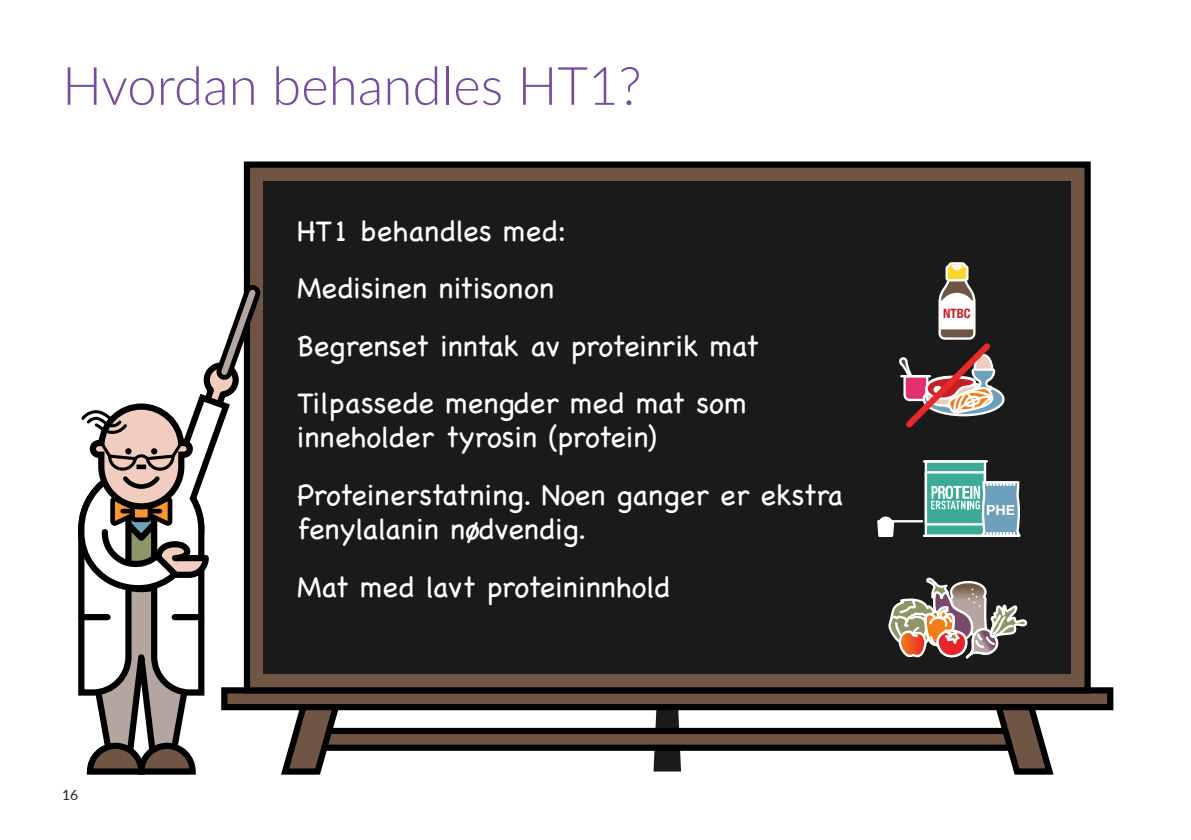
<style>
.page{position:relative;width:1191px;height:840px;background:#fff}
.page>*{position:absolute;margin:0;border:0;box-sizing:border-box;transform-origin:0 0}
.Headers{font:300 52.8px "Lato";color:#774b9e}
.Blackboard_Body{font:300 29.6px/34.2px "Chalkboard SE";color:#fff}
.t1{font:700 14px "Helvetica Neue";color:#fff}
.t2{font:14px "Lato";color:#231f20}
.t3{font:700 condensed 13px "Helvetica Neue";color:#c52026}
</style>
<div class="page">
<svg style="left:653px;top:709px;width:28px;height:62px"></svg>
<div style="left:224px;top:690px;width:886px;height:16px;background:#705545"></div>
<div style="left:221px;top:687px;width:892px;height:22px;border:6px solid #000"></div>
<div style="left:247px;top:164px;width:840px;height:526px;background:#705545"></div>
<div style="left:244px;top:161px;width:846px;height:532px;border:6px solid #000"></div>
<div style="left:264px;top:181px;width:806px;height:492px;background:#1a1a1a"></div>
<div style="left:310px;top:730px;width:714px;height:17px;background:#705545"></div>
<div style="left:307px;top:727px;width:720px;height:23px;border:6px solid #000"></div>
<svg style="left:277px;top:702px;width:66px;height:73px"></svg>
<svg style="left:885px;top:578px;width:172px;height:197px"></svg>
<svg style="left:923px;top:383px;width:80px;height:32px"></svg>
<svg style="left:899px;top:262px;width:97px;height:166px"></svg>
<hr style="left:889px;top:520px;width:33px;height:2px;background:#fff">
<svg style="left:877px;top:516px;width:18px;height:21px"></svg>
<hr style="left:924px;top:460px;width:63px;height:2px;background:#fff">
<svg style="left:922px;top:463px;width:99px;height:74px;background:#6faaa7"></svg>
<svg style="left:78px;top:283px;width:184px;height:492px"></svg>
<div style="left:175px;top:613px;width:26px;height:7px;background:#000"></div>
<div style="left:81px;top:613px;width:27px;height:7px;background:#000"></div>
<p class="Headers" style="left:62px;top:49px;width:581px">Hvordan behandles HT1?</p>
<p class="t2" style="left:62px;top:784px;width:18px">16</p>
<p class="Blackboard_Body" style="left:297px;top:211px;width:271px">HT1 behandles med:</p>
<p class="Blackboard_Body" style="left:297px;top:269px;width:259px">Medisinen nitisonon</p>
<p class="Blackboard_Body" style="left:297px;top:326px;width:463px">Begrenset inntak av proteinrik mat</p>
<p class="Blackboard_Body" style="left:297px;top:384px;width:450px">Tilpassede mengder med mat som inneholder tyrosin (protein)</p>
<p class="Blackboard_Body" style="left:297px;top:475px;width:548px">Proteinerstatning. Noen ganger er ekstra fenylalanin nødvendig.</p>
<p class="Blackboard_Body" style="left:297px;top:567px;width:375px">Mat med lavt proteininnhold</p>
<p class="t3" style="left:943px;top:302px;width:29px">NTBC</p>
<p class="t1" style="left:986px;top:498px;width:30px">PHE</p>
</div>
